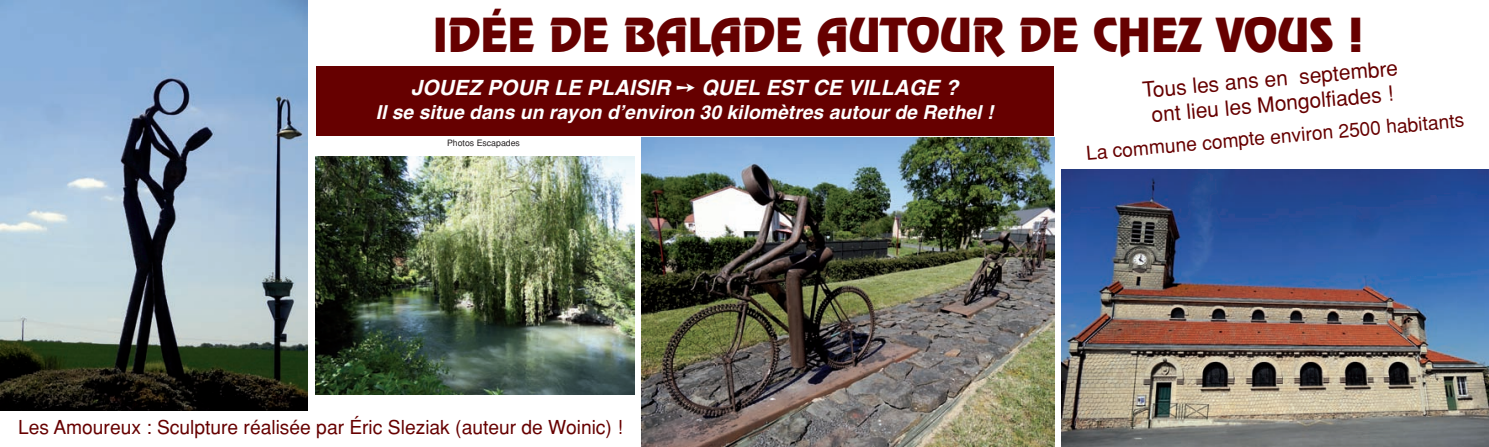
<style>
.page{position:relative;width:1489px;height:447px;background:#fff}
.page>*{position:absolute;margin:0;border:0;box-sizing:border-box;transform-origin:0 0}
.t1{font:42px "Revue";color:#600}
.t2{font:21px/25.2px "Helvetica";color:#600;text-align:center}
.t3{font:italic 700 21px "Helvetica";letter-spacing:.005em;color:#fff}
.t4{font:19.25px "Helvetica";color:#600}
.t5{font:italic 700 19.25px "Helvetica";letter-spacing:.005em;color:#fff}
.t6{font:8.75px "Helvetica";color:#231f20}
</style>
<div class="page">
<img style="left:1061px;top:169px;width:427px;height:277px">
<img style="left:641px;top:137px;width:413px;height:309px">
<img style="left:0;top:0;width:308px;height:410px">
<div style="left:316px;top:66px;width:737px;height:69px;background:#600"></div>
<img style="left:316px;top:156px;width:318px;height:238px">
<h1 class="t1" style="left:433px;top:13px;width:933px">IDÉE DE BALADE AUTOUR DE CHEZ VOUS !</h1>
<p class="t3" style="left:411px;top:80px;width:549px">JOUEZ POUR LE PLAISIR ➙ QUEL EST CE VILLAGE ?</p>
<p class="t5" style="left:375px;top:105px;width:619px">Il se situe dans un rayon d’environ 30 kilomètres autour de Rethel !</p>
<p class="t6" style="left:447px;top:137px;width:74px">Photos Escapades</p>
<p class="t2" style="left:1141px;top:78px;width:258px;rotate:-5deg">Tous les ans en septembre ont lieu les Mongolfiades !</p>
<p class="t4" style="left:1085px;top:142px;width:381px;rotate:-5deg">La commune compte environ 2500 habitants</p>
<p class="t4" style="left:18px;top:415px;width:606px">Les Amoureux : Sculpture réalisée par Éric Sleziak (auteur de Woinic) !</p>
</div>
